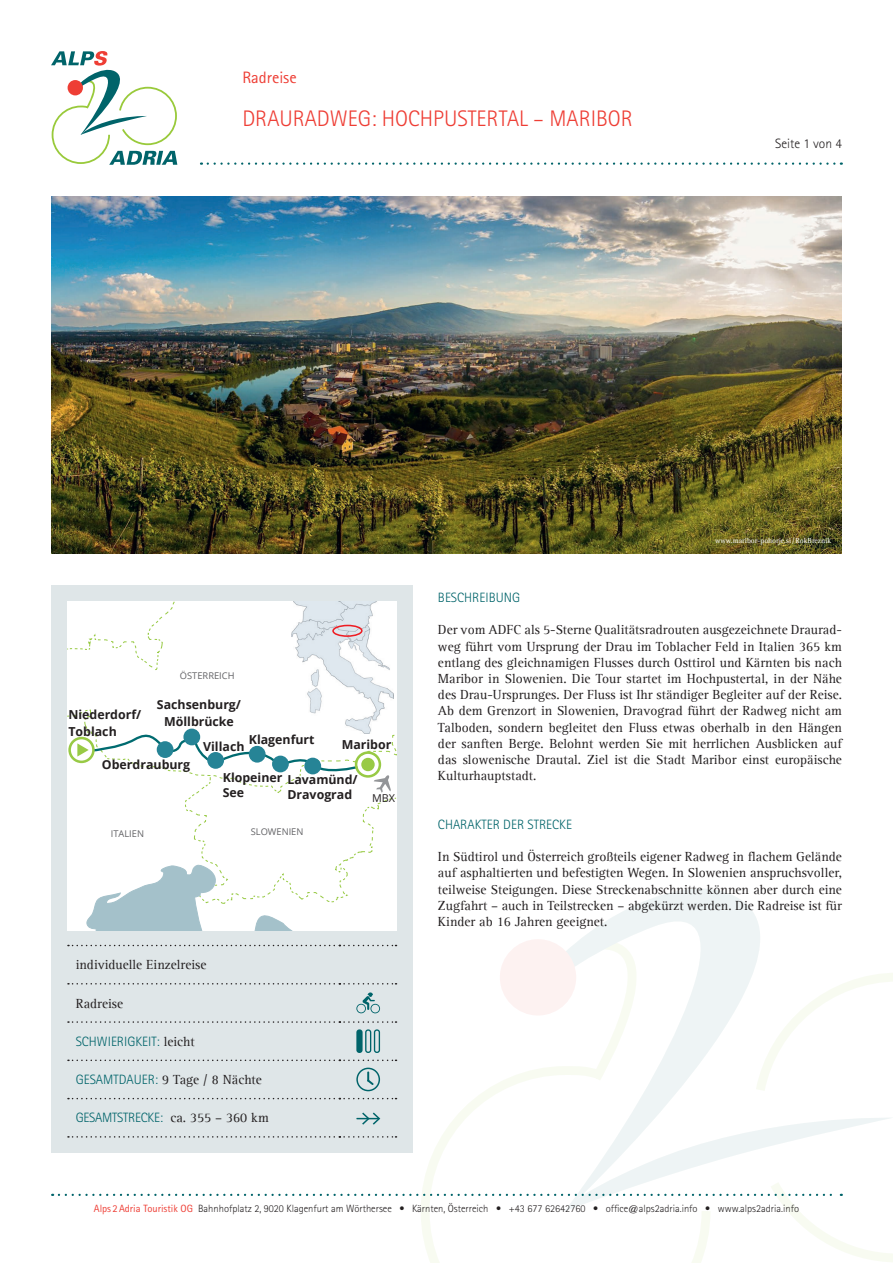
<style>
.page{position:relative;width:893px;height:1263px;background:#fff}
.page>*{position:absolute;margin:0;border:0;box-sizing:border-box;transform-origin:0 0}
.t1{font:300 22.5px "Rotis Sans Serif Std";color:#ee3e35}
.t2{font:16.5px "Rotis Sans Serif Std";color:#ee3e35}
.t3{font:13.5px/16.2px "Agfa Rotis Serif";color:#231f20;text-align:justify}
.t4{font:300 13.5px "Rotis Sans Serif Std";color:#00646a}
.t5{font:300 13.5px "Rotis Sans Serif Std";letter-spacing:-.02em;color:#00646a}
.t6{font:300 13.5px "Rotis Sans Serif Std";color:#231f20}
.t7{font:700 12.45px/16.6px "Open Sans";color:#231f20}
.t8{font:10.8px "Open Sans";color:#231f20}
.t9{font:300 10.5px "Rotis Sans Serif Std";color:#231f20}
.t10{font:9.3px "Open Sans";color:#636366}
.t11{font:7.5px "Agfa Rotis Serif";color:#fff}
.s1{font-family:"Agfa Rotis Serif";font-weight:400;color:#231f20}
.s2{font-family:"Rotis Sans Serif Std";font-weight:300;color:#00646a}
.s3{font-weight:400;color:#ee3e35}
</style>
<div class="page">
<svg style="left:421px;top:973px;width:472px;height:290px"></svg>
<svg style="left:519px;top:889px;width:328px;height:223px"></svg>
<div style="left:500px;top:939px;width:76px;height:76px;background:#fdf2f1;border-radius:50%"></div>
<svg style="left:208px;top:162px;width:634px;height:3px"></svg>
<svg style="left:51px;top:51px;width:126px;height:114px"></svg>
<div style="left:51px;top:586px;width:361px;height:567px;background:#dfe6e8"></div>
<img style="left:51px;top:197px;width:791px;height:356px">
<div style="left:67px;top:602px;width:329px;height:329px;background:#fff"></div>
<svg style="left:67px;top:602px;width:108px;height:68px"></svg>
<img style="left:291px;top:602px;width:103px;height:107px">
<div style="left:332px;top:625px;width:31px;height:12px;border:2px solid #ee1d23;border-radius:50%"></div>
<svg style="left:67px;top:709px;width:329px;height:222px"></svg>
<div style="left:207px;top:752px;width:17px;height:17px;background:#268496;border-radius:50%"></div>
<div style="left:249px;top:746px;width:17px;height:17px;background:#268496;border-radius:50%"></div>
<svg style="left:68px;top:945px;width:328px;height:1px"></svg>
<svg style="left:68px;top:983px;width:328px;height:1px"></svg>
<svg style="left:68px;top:1021px;width:328px;height:2px"></svg>
<svg style="left:68px;top:1059px;width:328px;height:2px"></svg>
<svg style="left:68px;top:1098px;width:328px;height:1px"></svg>
<svg style="left:356px;top:992px;width:24px;height:21px"></svg>
<div style="left:356px;top:1029px;width:7px;height:24px;background:#00646a;border-radius:3px"></div>
<svg style="left:365px;top:1029px;width:15px;height:24px"></svg>
<svg style="left:356px;top:1068px;width:24px;height:23px"></svg>
<svg style="left:59px;top:1112px;width:834px;height:99px"></svg>
<p class="t2" style="left:242px;top:68px;width:56px">Radreise</p>
<h1 class="t1" style="left:242px;top:106px;width:392px">DRAURADWEG: HOCHPUSTERTAL – MARIBOR</h1>
<p class="t6" style="left:775px;top:136px;width:68px">Seite 1 von 4</p>
<p class="t11" style="left:715px;top:536px;width:118px">www.maribor-pohorje.si/RokBreznik</p>
<p class="t10" style="left:180px;top:669px;width:56px">ÖSTERREICH</p>
<p class="t7" style="left:157px;top:696px;width:86px;text-align:center">Sachsenburg/<br>Möllbrücke</p>
<p class="t7" style="left:68px;top:706px;width:74px">Niederdorf/<br>Toblach</p>
<p class="t7" style="left:102px;top:756px;width:90px">Oberdrauburg</p>
<p class="t7" style="left:249px;top:731px;width:67px">Klagenfurt</p>
<p class="t7" style="left:342px;top:736px;width:51px">Maribor</p>
<p class="t7" style="left:203px;top:738px;width:43px">Villach</p>
<p class="t7" style="left:223px;top:769px;width:61px;line-height:14.9px">Klopeiner<br>See</p>
<p class="t7" style="left:287px;top:772px;width:72px;line-height:14.9px">Lavamünd/<br>Dravograd</p>
<p class="t8" style="left:372px;top:791px;width:25px">MBX</p>
<p class="t10" style="left:111px;top:827px;width:35px">ITALIEN</p>
<p class="t10" style="left:251px;top:825px;width:54px">SLOWENIEN</p>
<p class="t3" style="left:76px;top:957px;width:132px">individuelle Einzelreise</p>
<p class="t3" style="left:76px;top:995px;width:49px">Radreise</p>
<p class="t4" style="left:76px;top:1033px;width:121px">SCHWIERIGKEIT: <span class="s1">leicht</span></p>
<p class="t3" style="left:76px;top:1072px;width:188px"><span class="s2">GESAMTDAUER:</span> 9 Tage / 8 Nächte</p>
<p class="t5" style="left:76px;top:1110px;width:195px">GESAMTSTRECKE: <span class="s1">ca. 355 – 360 km</span></p>
<p class="t4" style="left:438px;top:590px;width:84px">BESCHREIBUNG</p>
<p class="t3" style="left:438px;top:622px;width:405px">Der vom ADFC als 5-Sterne Qualitätsradrouten ausgezeichnete Draurad&shy;weg führt vom Ursprung der Drau im Toblacher Feld in Italien 365 km entlang des gleichnamigen Flusses durch Osttirol und Kärnten bis nach Maribor in Slowenien. Die Tour startet im Hochpustertal, in der Nähe des Drau-Ursprunges. Der Fluss ist Ihr ständiger Begleiter auf der Reise.<br>Ab dem Grenzort in Slowenien, Dravograd führt der Radweg nicht am Talboden, sondern begleitet den Fluss etwas oberhalb in den Hängen der sanften Berge. Belohnt werden Sie mit herrlichen Ausblicken auf das slowenische Drautal. Ziel ist die Stadt Maribor einst europäische Kulturhauptstadt.</p>
<p class="t4" style="left:438px;top:816px;width:136px">CHARAKTER DER STRECKE</p>
<p class="t3" style="left:438px;top:849px;width:405px">In Südtirol und Österreich großteils eigener Radweg in flachem Gelände auf asphaltierten und befestigten Wegen. In Slowenien anspruchsvoller, teilweise Steigungen. Diese Streckenabschnitte können aber durch eine Zugfahrt – auch in Teilstrecken – abgekürzt werden. Die Radreise ist für Kinder ab 16 Jahren geeignet.</p>
<p class="t9" style="left:94px;top:1202px;width:707px"><span class="s3">Alps 2Adria Touristik OG</span> Bahnhofplatz 2, 9020 Klagenfurt am Wörthersee • Kärnten, Österreich • +43 677 62642760 • office@alps2adria.info • www.alps2adria.info</p>
</div>
